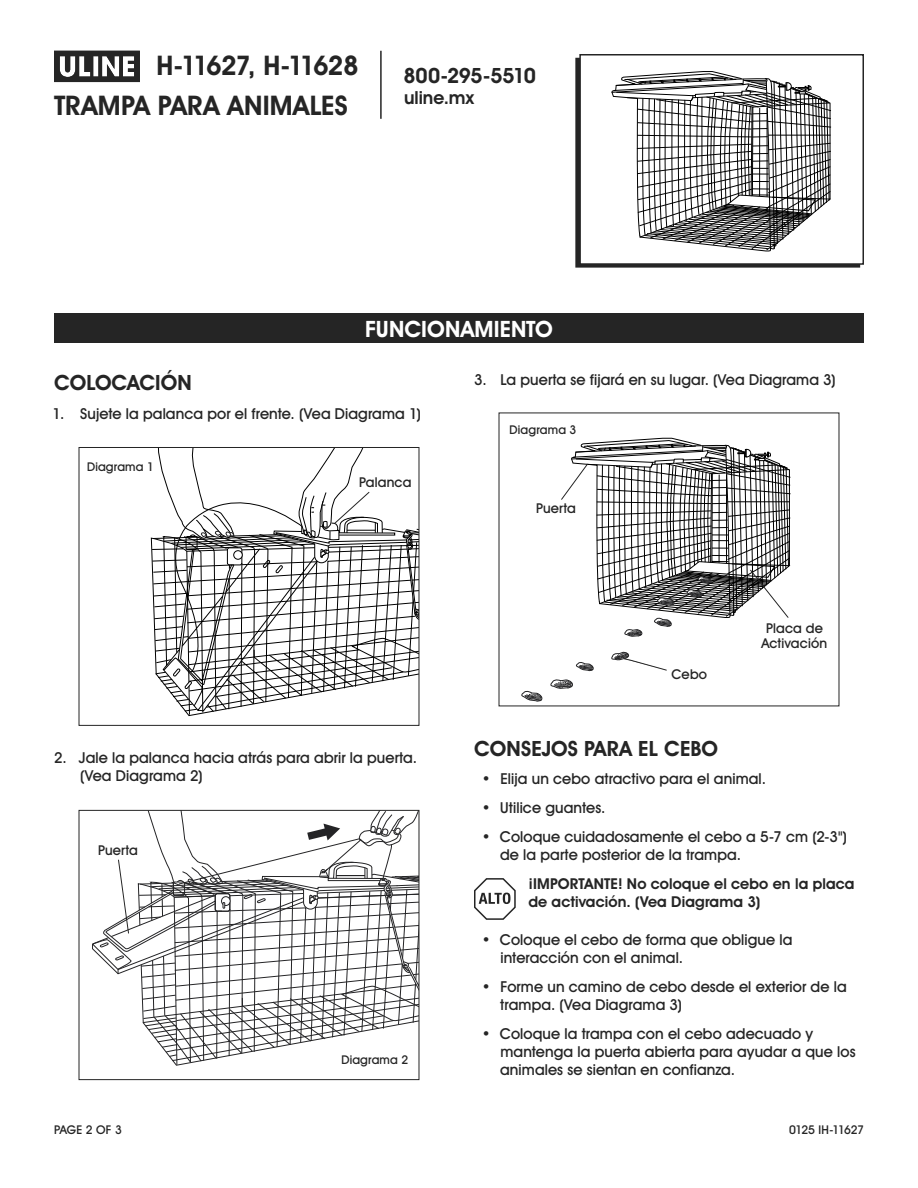
<style>
.page{position:relative;width:918px;height:1188px;background:#fff}
.page>*{position:absolute;margin:0;border:0;box-sizing:border-box;transform-origin:0 0}
.t1{font:700 27px "Uline Two Knine";letter-spacing:.01em;color:#252525}
.t2{font:700 27px "Uline Two Knine";letter-spacing:-.07em;color:#252525}
.t3{font:700 22.5px "Uline Two Knine";letter-spacing:.005em;color:#fff}
.t4{font:700 21px "Uline Two Knine";color:#252525}
.t5{font:700 21px "Uline Two Knine";letter-spacing:-.02em;color:#252525}
.t6{font:700 18px "Uline Two Knine";color:#252525}
.t7{font:15px/18px "Uline Two Knine";letter-spacing:.005em;color:#252525}
.t8{font:700 15px/18px "Uline Two Knine";letter-spacing:.005em;color:#252525}
.t9{font:13.5px/15px "Uline Two Knine";letter-spacing:.01em;color:#252525;text-align:center}
.t10{font:12px "Uline Two Knine";letter-spacing:.015em;color:#252525}
.t11{font:12px "Uline Two Knine";letter-spacing:-.045em;color:#252525}
</style>
<div class="page">
<hr style="left:380px;top:51px;width:2px;height:68px;background:#252525">
<svg style="left:54px;top:51px;width:86px;height:31px"></svg>
<div style="left:575px;top:58px;width:285px;height:210px;border:2px solid #252525"></div>
<div style="left:580px;top:55px;width:283px;height:209px;background:#fff"></div>
<div style="left:579px;top:54px;width:285px;height:211px;border:2px solid #252525"></div>
<div style="left:54px;top:313px;width:810px;height:30px;background:#252525"></div>
<svg style="left:474px;top:878px;width:42px;height:42px"></svg>
<svg style="left:576px;top:662px;width:17px;height:9px"></svg>
<svg style="left:521px;top:690px;width:21px;height:11px"></svg>
<svg style="left:550px;top:679px;width:23px;height:10px"></svg>
<svg style="left:611px;top:71px;width:221px;height:181px"></svg>
<svg style="left:152px;top:447px;width:267px;height:266px"></svg>
<svg style="left:91px;top:810px;width:328px;height:256px"></svg>
<svg style="left:561px;top:437px;width:230px;height:200px"></svg>
<svg style="left:612px;top:652px;width:55px;height:19px"></svg>
<h1 class="t2" style="left:157px;top:49px;width:204px">H-11627, H-11628</h1>
<h1 class="t1" style="left:54px;top:89px;width:295px">TRAMPA PARA ANIMALES</h1>
<h3 class="t5" style="left:403px;top:63px;width:134px">800-295-5510</h3>
<p class="t6" style="left:404px;top:86px;width:71px">uline.mx</p>
<h2 class="t3" style="left:365px;top:315px;width:189px">FUNCIONAMIENTO</h2>
<h3 class="t4" style="left:54px;top:370px;width:139px">COLOCACIÓN</h3>
<p class="t7" style="left:53px;top:404px;width:370px">1. Sujete la palanca por el frente. (Vea Diagrama 1)</p>
<p class="t10" style="left:87px;top:459px;width:68px">Diagrama 1</p>
<p class="t9" style="left:359px;top:475px;width:54px">Palanca</p>
<p class="t7" style="left:80px;top:748px;width:339px;text-indent:-26px">2. Jale la palanca hacia atrás para abrir la puerta. (Vea Diagrama 2)</p>
<p class="t9" style="left:98px;top:842px;width:41px">Puerta</p>
<p class="t10" style="left:341px;top:1053px;width:68px">Diagrama 2</p>
<p class="t7" style="left:474px;top:371px;width:363px">3. La puerta se fijará en su lugar. (Vea Diagrama 3)</p>
<p class="t10" style="left:510px;top:423px;width:68px">Diagrama 3</p>
<p class="t9" style="left:536px;top:501px;width:41px">Puerta</p>
<p class="t9" style="left:671px;top:666px;width:37px">Cebo</p>
<p class="t9" style="left:761px;top:620px;width:67px">Placa de<br>Activación</p>
<h3 class="t4" style="left:474px;top:735px;width:245px">CONSEJOS PARA EL CEBO</h3>
<p class="t7" style="left:482px;top:770px;width:286px">• Elija un cebo atractivo para el animal.</p>
<p class="t7" style="left:482px;top:799px;width:125px">• Utilice guantes.</p>
<p class="t7" style="left:500px;top:828px;width:348px;text-indent:-18px">• Coloque cuidadosamente el cebo a 5-7 cm (2-3") de la parte posterior de la trampa.</p>
<p class="t8" style="left:528px;top:874px;width:328px">¡IMPORTANTE! No coloque el cebo en la placa de activación. (Vea Diagrama 3)</p>
<p class="t7" style="left:501px;top:931px;width:294px;text-indent:-19px">• Coloque el cebo de forma que obligue la interacción con el animal.</p>
<p class="t7" style="left:500px;top:977px;width:348px;text-indent:-18px">• Forme un camino de cebo desde el exterior de la trampa. (Vea Diagrama 3)</p>
<p class="t7" style="left:500px;top:1024px;width:357px;text-indent:-18px">• Coloque la trampa con el cebo adecuado y mantenga la puerta abierta para ayudar a que los animales se sientan en confianza.</p>
<p class="t10" style="left:54px;top:1122px;width:69px">PAGE 2 OF 3</p>
<p class="t11" style="left:789px;top:1122px;width:76px">0125 IH-11627</p>
</div>
